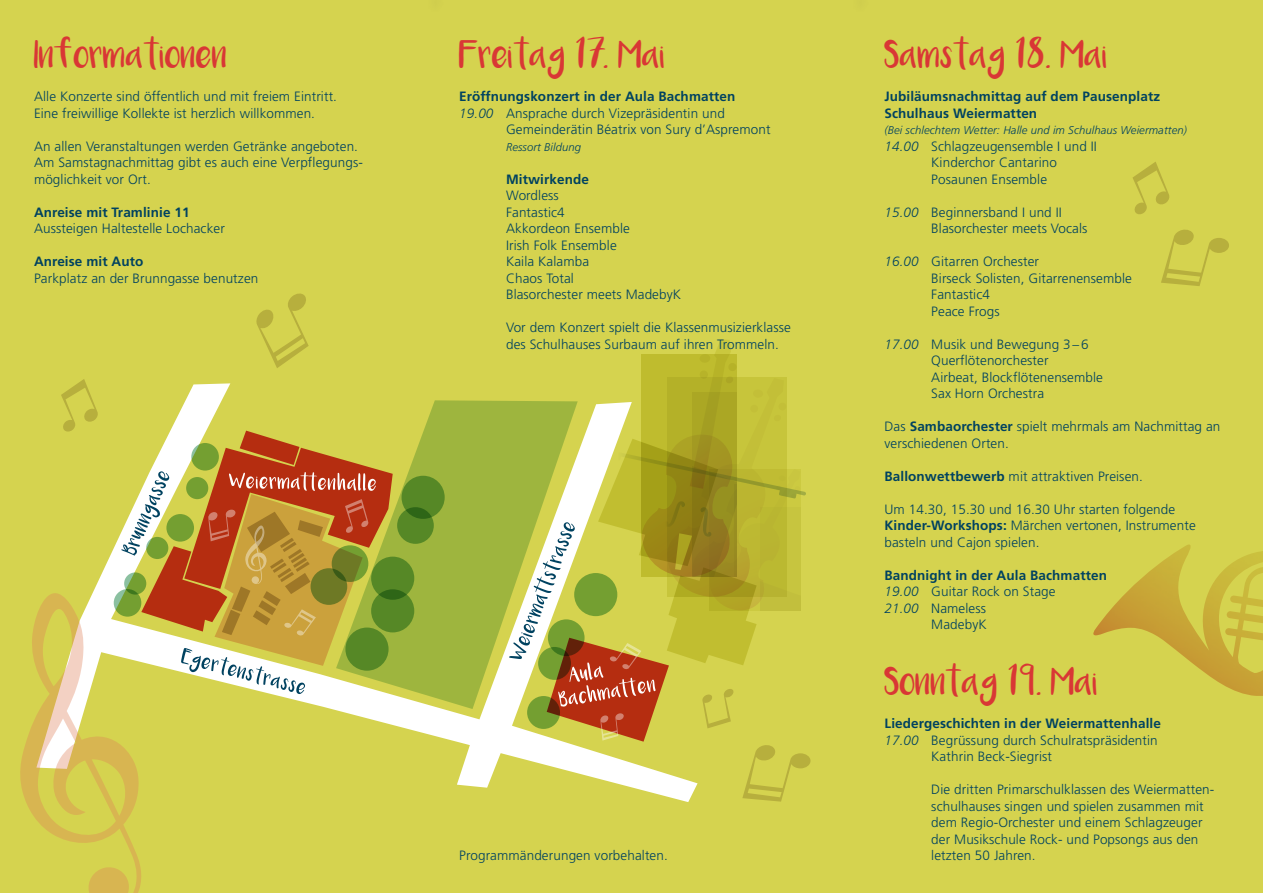
<style>
.page{position:relative;width:1263px;height:893px;background:#d5d34f}
.page>*{position:absolute;margin:0;border:0;box-sizing:border-box;transform-origin:0 0}
.t1{font:21px "Luna";letter-spacing:.01em;color:#d93735}
.t2{font:300 13.5px/16.5px "Frutiger LT Std";letter-spacing:.01em;color:#004260}
.t3{font:700 13.5px/16.5px "Frutiger LT Std";letter-spacing:.01em;color:#004260}
.t4{font:italic 300 11.25px "Frutiger LT Std";letter-spacing:.01em;color:#004260}
.s1{font-style:italic}
.s2{font-weight:700}
</style>
<div class="page">
<svg style="left:393px;top:709px;width:116px;height:79px"></svg>
<svg style="left:393px;top:400px;width:116px;height:309px;background:#a8bb47"></svg>
<div style="left:401px;top:476px;width:44px;height:43px;background:#568826;border-radius:50%"></div>
<svg style="left:397px;top:507px;width:37px;height:37px"></svg>
<div style="left:371px;top:557px;width:43px;height:43px;background:#568826;border-radius:50%"></div>
<svg style="left:371px;top:589px;width:43px;height:43px"></svg>
<img style="left:1093px;top:544px;width:170px;height:152px">
<svg style="left:1133px;top:162px;width:37px;height:52px"></svg>
<svg style="left:1161px;top:229px;width:68px;height:57px"></svg>
<svg style="left:509px;top:339px;width:301px;height:463px"></svg>
<svg style="left:20px;top:379px;width:373px;height:514px"></svg>
<svg style="left:256px;top:293px;width:53px;height:75px"></svg>
<h1 class="t1" style="left:34px;top:49px;width:195px">Informationen</h1>
<p class="t2" style="left:34px;top:88px;width:304px">Alle Konzerte sind öffentlich und mit freiem Eintritt.<br>Eine freiwillige Kollekte ist herzlich willkommen.</p>
<p class="t2" style="left:34px;top:138px;width:330px">An allen Veranstaltungen werden Getränke angeboten.<br>Am Samstagnachmittag gibt es auch eine Verpflegungs&shy;möglichkeit vor Ort.</p>
<p class="t3" style="left:34px;top:204px;width:157px">Anreise mit Tramlinie 11</p>
<p class="t2" style="left:34px;top:220px;width:192px">Aussteigen Haltestelle Lochacker</p>
<p class="t3" style="left:34px;top:253px;width:111px">Anreise mit Auto</p>
<p class="t2" style="left:34px;top:270px;width:226px">Parkplatz an der Brunngasse benutzen</p>
<h1 class="t1" style="left:459px;top:49px;width:207px">Freitag 17. Mai</h1>
<p class="t3" style="left:459px;top:88px;width:278px">Eröffnungskonzert in der Aula Bachmatten</p>
<p class="t2" style="left:459px;top:105px;width:267px"><span class="s1">19.00</span> Ansprache durch Vizepräsidentin und</p>
<p class="t2" style="left:506px;top:121px;width:266px">Gemeinderätin Béatrix von Sury d’Aspremont</p>
<p class="t4" style="left:506px;top:140px;width:77px">Ressort Bildung</p>
<p class="t3" style="left:506px;top:171px;width:84px">Mitwirkende</p>
<p class="t2" style="left:506px;top:187px;width:177px">Wordless<br>Fantastic4<br>Akkordeon Ensemble<br>Irish Folk Ensemble<br>Kaila Kalamba<br>Chaos Total<br>Blasorchester meets MadebyK</p>
<p class="t2" style="left:506px;top:319px;width:286px">Vor dem Konzert spielt die Klassenmusizierklasse des Schulhauses Surbaum auf ihren Trommeln.</p>
<p class="t2" style="left:459px;top:847px;width:210px">Programmänderungen vorbehalten.</p>
<h1 class="t1" style="left:884px;top:49px;width:225px">Samstag 18. Mai</h1>
<p class="t3" style="left:884px;top:88px;width:277px">Jubiläumsnachmittag auf dem Pausenplatz<br>Schulhaus Weiermatten</p>
<p class="t4" style="left:884px;top:124px;width:304px">(Bei schlechtem Wetter: Halle und im Schulhaus Weiermatten)</p>
<p class="t2" style="left:884px;top:138px;width:214px;text-align:center"><span class="s1">14.00</span> Schlagzeugensemble I und II<br>Kinderchor Cantarino<br>Posaunen Ensemble</p>
<p class="t2" style="left:931px;top:204px;width:158px;text-indent:-47px"><span class="s1">15.00</span> Beginnersband I und II<br>Blasorchester meets Vocals</p>
<p class="t2" style="left:931px;top:253px;width:202px;text-indent:-47px"><span class="s1">16.00</span> Gitarren Orchester<br>Birseck Solisten, Gitarrenensemble<br>Fantastic4<br>Peace Frogs</p>
<p class="t2" style="left:931px;top:336px;width:173px;text-indent:-47px"><span class="s1">17.00</span> Musik und Bewegung 3 – 6<br>Querflötenorchester<br>Airbeat, Blockflötenensemble<br>Sax Horn Orchestra</p>
<p class="t2" style="left:884px;top:418px;width:337px">Das <span class="s2">Sambaorchester</span> spielt mehrmals am Nachmittag an verschiedenen Orten.</p>
<p class="t2" style="left:884px;top:468px;width:260px"><span class="s2">Ballonwettbewerb</span> mit attraktiven Preisen.</p>
<p class="t2" style="left:884px;top:501px;width:313px">Um 14.30, 15.30 und 16.30 Uhr starten folgende<br><span class="s2">Kinder-Workshops:</span> Märchen vertonen, Instrumente basteln und Cajon spielen.</p>
<p class="t3" style="left:884px;top:567px;width:224px">Bandnight in der Aula Bachmatten</p>
<p class="t2" style="left:884px;top:583px;width:173px"><span class="s1">19.00</span> Guitar Rock on Stage</p>
<p class="t2" style="left:884px;top:600px;width:103px"><span class="s1">21.00</span> Nameless</p>
<p class="t2" style="left:931px;top:616px;width:57px">MadebyK</p>
<h1 class="t1" style="left:884px;top:676px;width:215px">Sonntag 19. Mai</h1>
<p class="t3" style="left:884px;top:715px;width:278px">Liedergeschichten in der Weiermattenhalle</p>
<p class="t2" style="left:884px;top:732px;width:275px"><span class="s1">17.00</span> Begrüssung durch Schulratspräsidentin</p>
<p class="t2" style="left:931px;top:748px;width:122px">Kathrin Beck-Siegrist</p>
<p class="t2" style="left:931px;top:781px;width:284px">Die dritten Primarschulklassen des Weiermatten&shy;schulhauses singen und spielen zusammen mit dem Regio-Orchester und einem Schlagzeuger der Musikschule Rock- und Popsongs aus den letzten 50 Jahren.</p>
</div>
